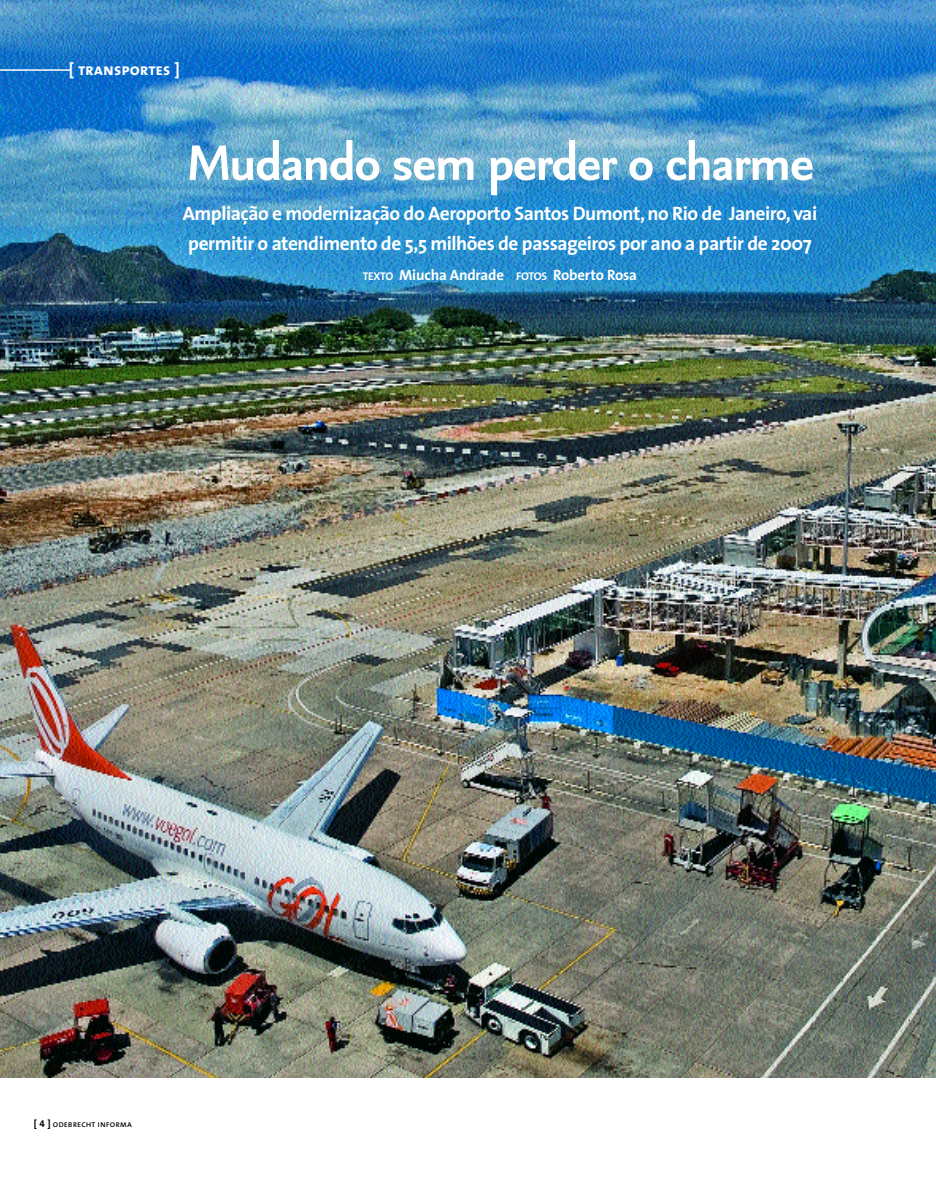
<style>
.page{position:relative;width:936px;height:1191px;background:#fff}
.page>*{position:absolute;margin:0;border:0;box-sizing:border-box;transform-origin:0 0}
.t1{font:700 60px "Seria Sans";letter-spacing:-.02em;color:#fff}
.t2{font:700 19.5px/30px "The Sans";letter-spacing:-.025em;color:#fff}
.t3{font:16.5px "The Sans Bold Caps";color:#fff}
.t4{font:700 15px "The Sans";letter-spacing:-.01em;color:#fff}
.t5{font:9px "The Sans Caps";color:#000}
.s1{font-size:11.25px}
.s2{font-family:"The Sans Bold Caps";font-size:9.75px}
</style>
<div class="page">
<img style="left:0;top:0;width:935px;height:1077px">
<hr style="left:0;top:69px;width:70px;height:2px;background:#fff">
<p class="t3" style="left:69px;top:59px;width:112px">[ transportes ]</p>
<h1 class="t1" style="left:186px;top:140px;width:629px">Mudando sem perder o charme</h1>
<p class="t2" style="left:183px;top:200px;width:636px">Ampliação e modernização do Aeroporto Santos Dumont, no Rio de Janeiro, vai permitir o atendimento de 5,5 milhões de passageiros por ano a partir de 2007</p>
<p class="t4" style="left:363px;top:269px;width:276px"><span class="s1">TEXTO</span> Miucha Andrade <span class="s1">FOTOS</span> Roberto Rosa</p>
<p class="t5" style="left:34px;top:1118px;width:99px"><span class="s2">[ 4 ]</span> odebrecht informa</p>
</div>
